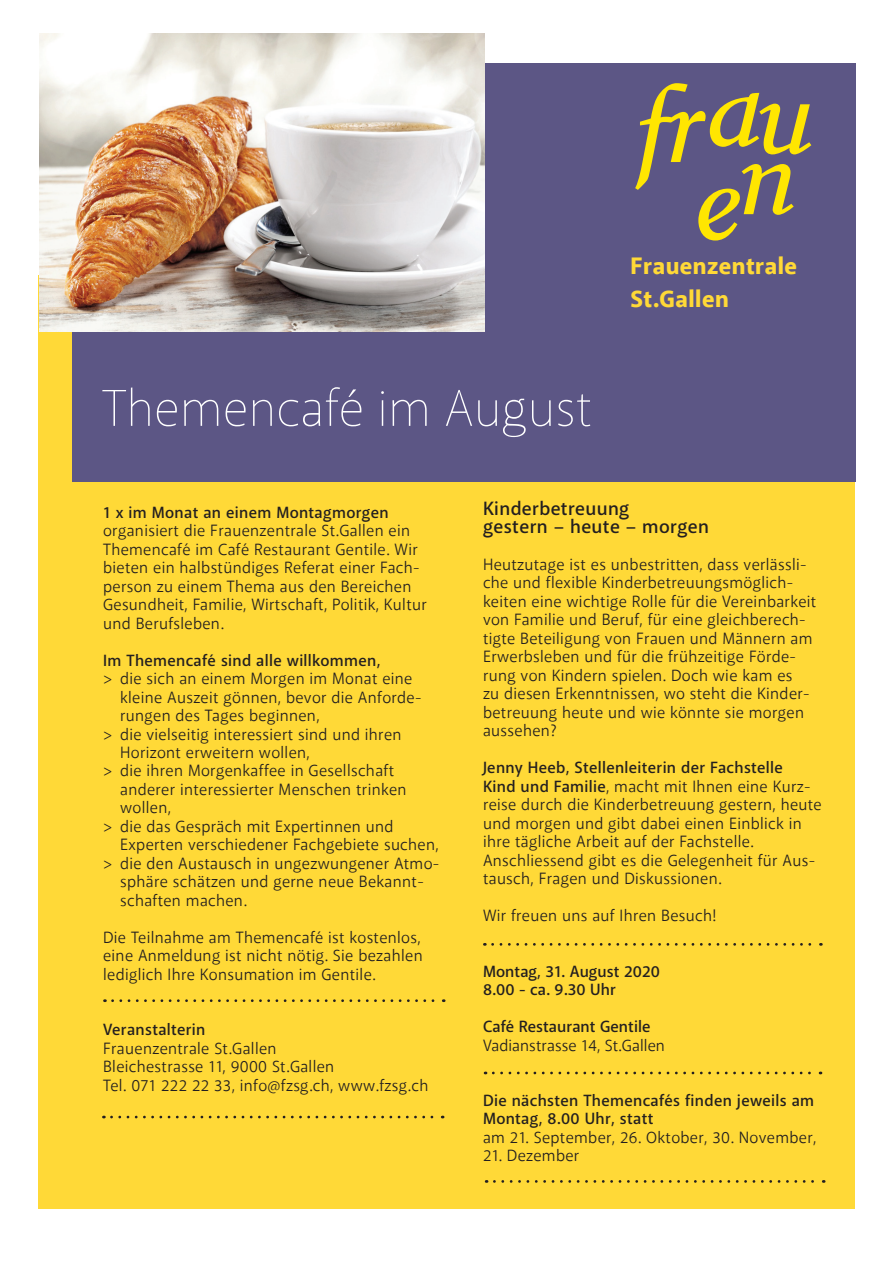
<style>
.page{position:relative;width:893px;height:1263px;background:#fff}
.page>*{position:absolute;margin:0;border:0;box-sizing:border-box;transform-origin:0 0}
.t1{font:100 52.5px "Akagi";color:#fff}
.t2{font:800 24px/33.8px "Akagi";letter-spacing:.02em;color:#ffd937}
.t3{font:600 19.5px/18.5px "Akagi";letter-spacing:.02em;color:#231f20}
.t4{font:16.5px/18.5px "Akagi";letter-spacing:.02em;color:#231f20}
.t5{font:600 16.5px/18.5px "Akagi";letter-spacing:.02em;color:#231f20}
.s1{font-weight:600}
</style>
<div class="page">
<div style="left:38px;top:276px;width:816px;height:933px;background:#ffd937"></div>
<svg style="left:111px;top:1116px;width:332px;height:2px"></svg>
<svg style="left:113px;top:999px;width:331px;height:3px"></svg>
<svg style="left:493px;top:943px;width:328px;height:3px"></svg>
<div style="left:72px;top:63px;width:784px;height:419px;background:#5c5685"></div>
<svg style="left:635px;top:83px;width:176px;height:158px"></svg>
<img style="left:40px;top:33px;width:445px;height:299px">
<svg style="left:493px;top:1071px;width:328px;height:3px"></svg>
<svg style="left:494px;top:1180px;width:330px;height:3px"></svg>
<h1 class="t1" style="left:102px;top:376px;width:491px">Themencafé im August</h1>
<h2 class="t2" style="left:630px;top:249px;width:168px">Frauenzentrale<br>St.Gallen</h2>
<p class="t5" style="left:103px;top:503px;width:287px">1 x im Monat an einem Montagmorgen</p>
<p class="t4" style="left:103px;top:521px;width:325px">organisiert die Frauenzentrale St.Gallen ein Themencafé im Café Restaurant Gentile. Wir bieten ein halbstündiges Referat einer Fach&shy;person zu einem Thema aus den Bereichen Gesundheit, Familie, Wirtschaft, Politik, Kultur und Berufsleben.</p>
<p class="t5" style="left:103px;top:651px;width:279px">Im Themencafé sind alle willkommen,</p>
<p class="t4" style="left:103px;top:669px;width:311px">&gt; die sich an einem Morgen im Monat eine</p>
<p class="t4" style="left:120px;top:688px;width:303px">kleine Auszeit gönnen, bevor die Anforde-</p>
<p class="t4" style="left:120px;top:706px;width:201px">rungen des Tages beginnen,</p>
<p class="t4" style="left:103px;top:724px;width:300px">&gt; die vielseitig interessiert sind und ihren</p>
<p class="t4" style="left:120px;top:743px;width:191px">Horizont erweitern wollen,</p>
<p class="t4" style="left:103px;top:761px;width:292px">&gt; die ihren Morgenkaffee in Gesellschaft</p>
<p class="t4" style="left:120px;top:780px;width:288px">anderer interessierter Menschen trinken</p>
<p class="t4" style="left:120px;top:798px;width:52px">wollen,</p>
<p class="t4" style="left:103px;top:817px;width:292px">&gt; die das Gespräch mit Expertinnen und</p>
<p class="t4" style="left:120px;top:835px;width:320px">Experten verschiedener Fachgebiete suchen,</p>
<p class="t4" style="left:103px;top:854px;width:338px">&gt; die den Austausch in ungezwungener Atmo-</p>
<p class="t4" style="left:120px;top:872px;width:305px">sphäre schätzen und gerne neue Bekannt-</p>
<p class="t4" style="left:120px;top:891px;width:128px">schaften machen.</p>
<p class="t4" style="left:103px;top:928px;width:321px;text-align:justify">Die Teilnahme am Themencafé ist kostenlos, eine Anmeldung ist nicht nötig. Sie bezahlen lediglich Ihre Konsumation im Gentile.</p>
<p class="t5" style="left:103px;top:1020px;width:104px">Veranstalterin</p>
<p class="t4" style="left:103px;top:1039px;width:327px">Frauenzentrale St.Gallen<br>Bleichestrasse 11, 9000 St.Gallen<br>Tel. 071 222 22 33, info@fzsg.ch, www.fzsg.ch</p>
<p class="t3" style="left:483px;top:499px;width:228px">Kinderbetreuung<br>gestern – heute – morgen</p>
<p class="t4" style="left:483px;top:555px;width:335px">Heutzutage ist es unbestritten, dass verlässli&shy;che und flexible Kinderbetreuungsmöglich&shy;keiten eine wichtige Rolle für die Vereinbarkeit von Familie und Beruf, für eine gleichberech&shy;tigte Beteiligung von Frauen und Männern am Erwerbsleben und für die frühzeitige Förde&shy;rung von Kindern spielen. Doch wie kam es<br>zu diesen Erkenntnissen, wo steht die Kinder&shy;betreuung heute und wie könnte sie morgen aussehen?</p>
<p class="t4" style="left:483px;top:758px;width:340px"><span class="s1">Jenny Heeb, Stellenleiterin der Fachstelle<br>Kind und Familie</span>, macht mit Ihnen eine Kurz&shy;reise durch die Kinderbetreuung gestern, heute und morgen und gibt dabei einen Einblick in ihre tägliche Arbeit auf der Fachstelle.<br>Anschliessend gibt es die Gelegenheit für Aus&shy;tausch, Fragen und Diskussionen.</p>
<p class="t4" style="left:483px;top:906px;width:235px">Wir freuen uns auf Ihren Besuch!</p>
<p class="t5" style="left:483px;top:962px;width:179px">Montag, 31. August 2020<br>8.00 - ca. 9.30 Uhr</p>
<p class="t5" style="left:483px;top:1017px;width:169px">Café Restaurant Gentile</p>
<p class="t4" style="left:483px;top:1035px;width:183px">Vadianstrasse 14, St.Gallen</p>
<p class="t5" style="left:483px;top:1091px;width:333px">Die nächsten Themencafés finden jeweils am<br>Montag, 8.00 Uhr, statt</p>
<p class="t4" style="left:483px;top:1128px;width:335px">am 21. September, 26. Oktober, 30. November,</p>
<p class="t4" style="left:483px;top:1146px;width:98px">21. Dezember</p>
</div>
